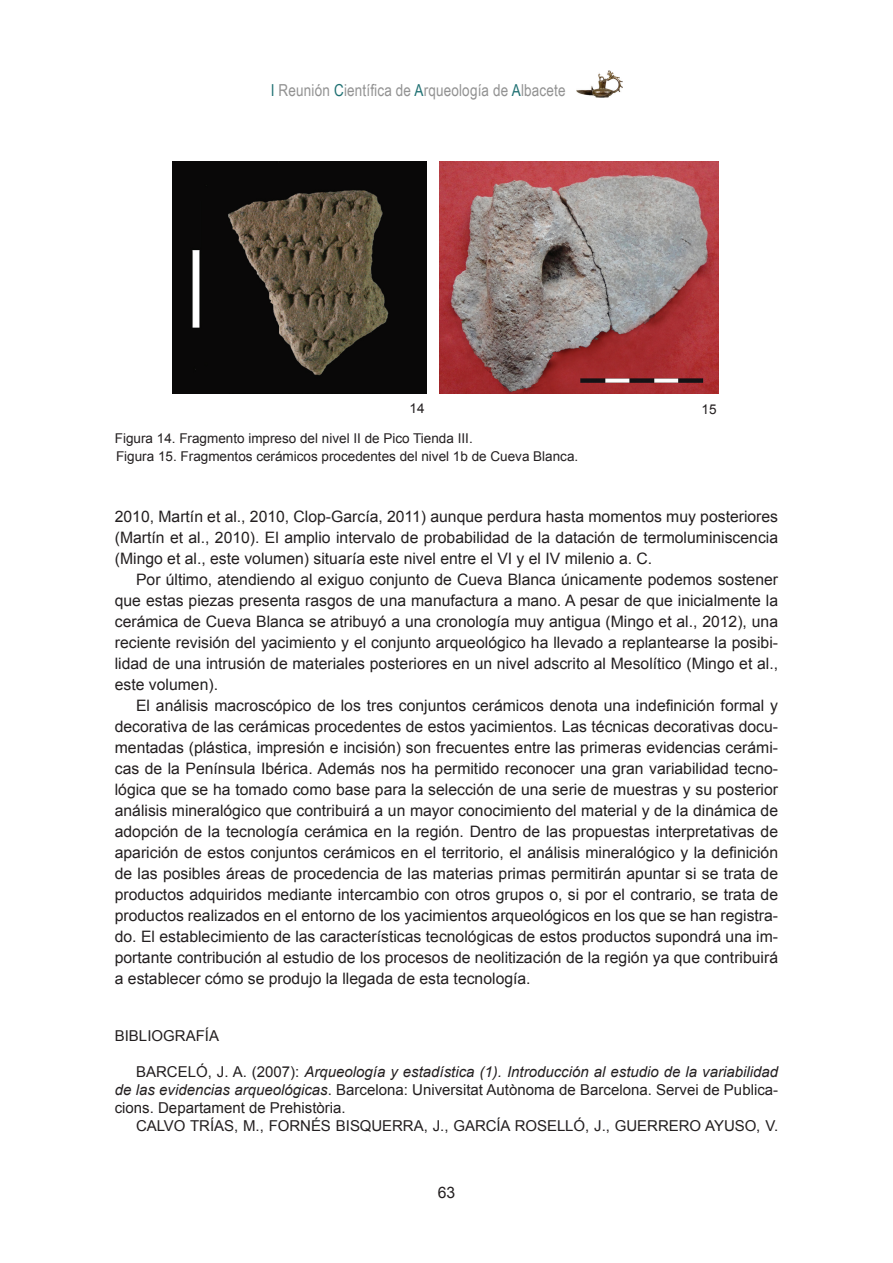
<style>
.page{position:relative;width:893px;height:1263px;background:#fff}
.page>*{position:absolute;margin:0;border:0;box-sizing:border-box;transform-origin:0 0}
.t1{font:16.5px "Arial Narrow";letter-spacing:.01em;color:#929292}
.t2{font:15.75px/21px "Arial";color:#231f20;text-align:justify}
.t3{font:15px/18px "Arial";color:#231f20;text-align:justify}
.t4{font:13.5px/18.3px "Arial";color:#231f20}
.s1{color:#207173}
.s2{font-style:italic}
</style>
<div class="page">
<img style="left:576px;top:71px;width:46px;height:26px">
<img style="left:440px;top:162px;width:279px;height:231px">
<img style="left:172px;top:162px;width:254px;height:231px">
<p class="t1" style="left:271px;top:81px;width:296px"><span class="s1">I</span> Reunión <span class="s1">C</span>ientífica de <span class="s1">A</span>rqueología de <span class="s1">A</span>lbacete</p>
<p class="t4" style="left:409px;top:401px;width:17px">14</p>
<p class="t4" style="left:701px;top:401px;width:17px">15</p>
<p class="t4" style="left:115px;top:430px;width:465px">Figura 14. Fragmento impreso del nivel II de Pico Tienda III.<br>Figura 15. Fragmentos cerámicos procedentes del nivel 1b de Cueva Blanca.</p>
<p class="t2" style="left:115px;top:507px;width:665px">2010, Martín et al., 2010, Clop-García, 2011) aunque perdura hasta momentos muy posteriores (Martín et al., 2010). El amplio intervalo de probabilidad de la datación de termoluminiscencia (Mingo et al., este volumen) situaría este nivel entre el VI y el IV milenio a. C.</p>
<p class="t2" style="left:115px;top:570px;width:665px;text-indent:21px">Por último, atendiendo al exiguo conjunto de Cueva Blanca únicamente podemos sostener que estas piezas presenta rasgos de una manufactura a mano. A pesar de que inicialmente la cerámica de Cueva Blanca se atribuyó a una cronología muy antigua (Mingo et al., 2012), una reciente revisión del yacimiento y el conjunto arqueológico ha llevado a replantearse la posibi&shy;lidad de una intrusión de materiales posteriores en un nivel adscrito al Mesolítico (Mingo et al., este volumen).</p>
<p class="t2" style="left:115px;top:695px;width:665px;text-indent:21px">El análisis macroscópico de los tres conjuntos cerámicos denota una indefinición formal y decorativa de las cerámicas procedentes de estos yacimientos. Las técnicas decorativas docu&shy;mentadas (plástica, impresión e incisión) son frecuentes entre las primeras evidencias cerámi&shy;cas de la Península Ibérica. Además nos ha permitido reconocer una gran variabilidad tecno&shy;lógica que se ha tomado como base para la selección de una serie de muestras y su posterior análisis mineralógico que contribuirá a un mayor conocimiento del material y de la dinámica de adopción de la tecnología cerámica en la región. Dentro de las propuestas interpretativas de aparición de estos conjuntos cerámicos en el territorio, el análisis mineralógico y la definición de las posibles áreas de procedencia de las materias primas permitirán apuntar si se trata de productos adquiridos mediante intercambio con otros grupos o, si por el contrario, se trata de productos realizados en el entorno de los yacimientos arqueológicos en los que se han registra&shy;do. El establecimiento de las características tecnológicas de estos productos supondrá una im&shy;portante contribución al estudio de los procesos de neolitización de la región ya que contribuirá a establecer cómo se produjo la llegada de esta tecnología.</p>
<p class="t3" style="left:115px;top:1028px;width:106px">BIBLIOGRAFÍA</p>
<p class="t3" style="left:115px;top:1064px;width:665px;text-indent:21px">BARCELÓ, J. A. (2007): <span class="s2">Arqueología y estadística (1). Introducción al estudio de la variabilidad de las evidencias arqueológicas</span>. Barcelona: Universitat Autònoma de Barcelona. Servei de Publica&shy;cions. Departament de Prehistòria.</p>
<p class="t3" style="left:136px;top:1118px;width:644px">CALVO TRÍAS, M., FORNÉS BISQUERRA, J., GARCÍA ROSELLÓ, J., GUERRERO AYUSO, V.</p>
<p class="t2" style="left:438px;top:1183px;width:19px">63</p>
</div>
